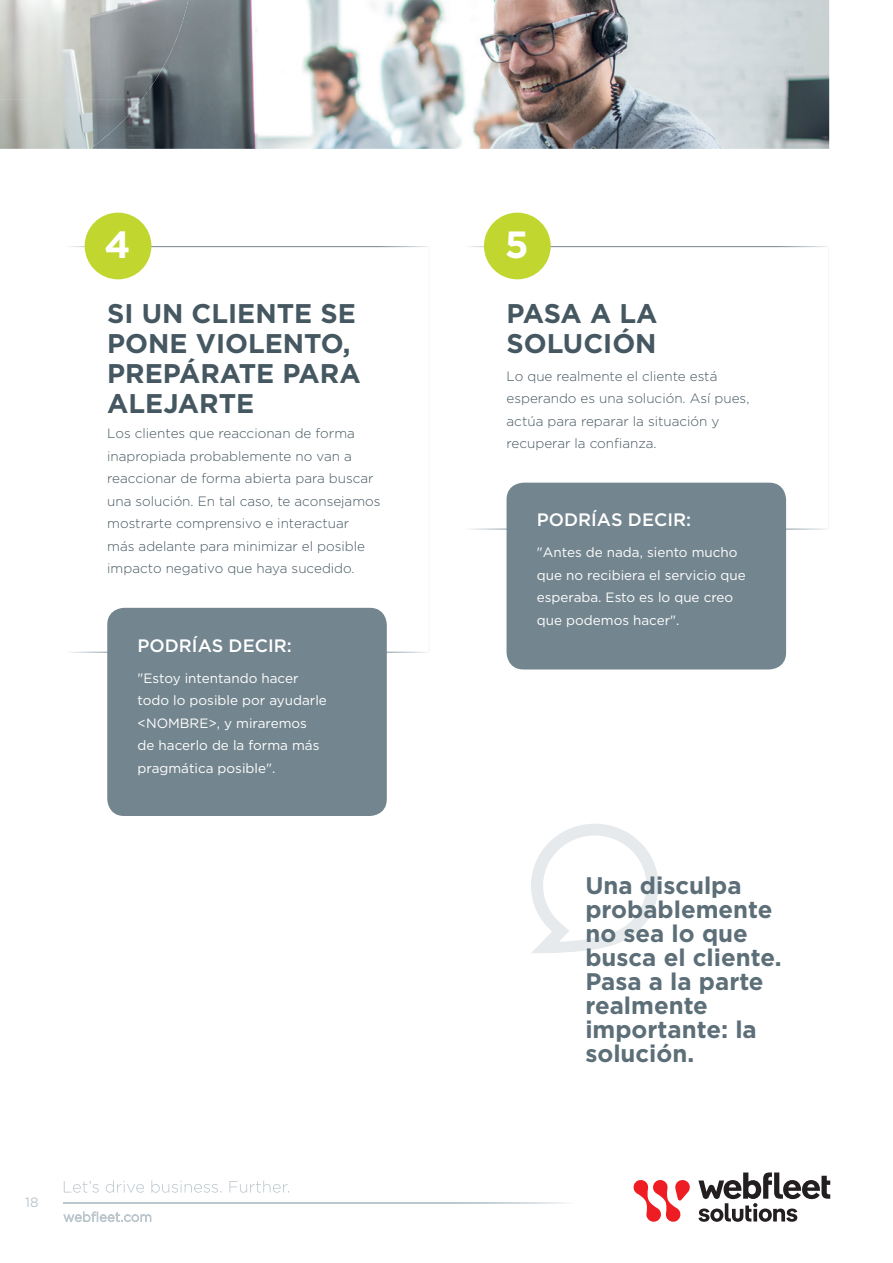
<style>
.page{position:relative;width:893px;height:1263px;background:#fff}
.page>*{position:absolute;margin:0;border:0;box-sizing:border-box;transform-origin:0 0}
.t1{font:700 37.95px "Gotham";color:#fff}
.t2{font:700 27px/30px "Gotham";color:#455760}
.t3{font:700 24px/24px "Gotham";color:#5c6e77}
.t4{font:500 18px "Gotham";color:#fff}
.t5{font:300 13.5px/22.5px "Gotham";color:#455760}
.t6{font:13.5px/22.5px "Gotham";color:#fff}
.t7{font:13.5px "Gotham";color:#bbc6cd}
</style>
<div class="page">
<svg style="left:64px;top:1212px;width:87px;height:10px"></svg>
<svg style="left:64px;top:1180px;width:225px;height:13px"></svg>
<svg style="left:698px;top:1172px;width:132px;height:50px"></svg>
<svg style="left:633px;top:1180px;width:57px;height:42px"></svg>
<svg style="left:64px;top:1203px;width:502px;height:1px"></svg>
<img style="left:142px;top:0;width:687px;height:149px">
<img style="left:0;top:0;width:188px;height:99px">
<img style="left:0;top:99px;width:142px;height:50px">
<svg style="left:468px;top:246px;width:360px;height:283px"></svg>
<svg style="left:69px;top:246px;width:360px;height:406px"></svg>
<div style="left:507px;top:483px;width:279px;height:186px;background:#73858e;border-radius:17px"></div>
<div style="left:107px;top:608px;width:280px;height:208px;background:#73858e;border-radius:17px"></div>
<div style="left:484px;top:213px;width:67px;height:66px;background:#c1d72f;border-radius:50%"></div>
<div style="left:85px;top:213px;width:66px;height:66px;background:#c1d72f;border-radius:50%"></div>
<svg style="left:531px;top:824px;width:127px;height:129px"></svg>
<p class="t7" style="left:25px;top:1194px;width:15px">18</p>
<h1 class="t1" style="left:104px;top:220px;width:28px">4</h1>
<h1 class="t1" style="left:505px;top:220px;width:25px">5</h1>
<h2 class="t2" style="left:107px;top:298px;width:255px">SI UN CLIENTE SE<br>PONE VIOLENTO,<br>PREPÁRATE PARA<br>ALEJARTE</h2>
<p class="t5" style="left:107px;top:422px;width:275px">Los clientes que reaccionan de forma inapropiada probablemente no van a reaccionar de forma abierta para buscar una solución. En tal caso, te aconsejamos mostrarte comprensivo e interactuar<br>más adelante para minimizar el posible impacto negativo que haya sucedido.</p>
<h3 class="t4" style="left:138px;top:633px;width:156px">PODRÍAS DECIR:</h3>
<p class="t6" style="left:138px;top:666px;width:191px">"Estoy intentando hacer todo lo posible por ayudarle &lt;NOMBRE&gt;, y miraremos de hacerlo de la forma más pragmática posible".</p>
<h2 class="t2" style="left:507px;top:298px;width:152px">PASA A LA<br>SOLUCIÓN</h2>
<p class="t5" style="left:507px;top:364px;width:244px">Lo que realmente el cliente está esperando es una solución. Así pues, actúa para reparar la situación y recuperar la confianza.</p>
<h3 class="t4" style="left:537px;top:508px;width:156px">PODRÍAS DECIR:</h3>
<p class="t6" style="left:537px;top:541px;width:210px">"Antes de nada, siento mucho que no recibiera el servicio que esperaba. Esto es lo que creo que podemos hacer".</p>
<h3 class="t3" style="left:585px;top:873px;width:198px">Una disculpa probablemente no sea lo que busca el cliente.<br>Pasa a la parte realmente importante: la solución.</h3>
</div>
